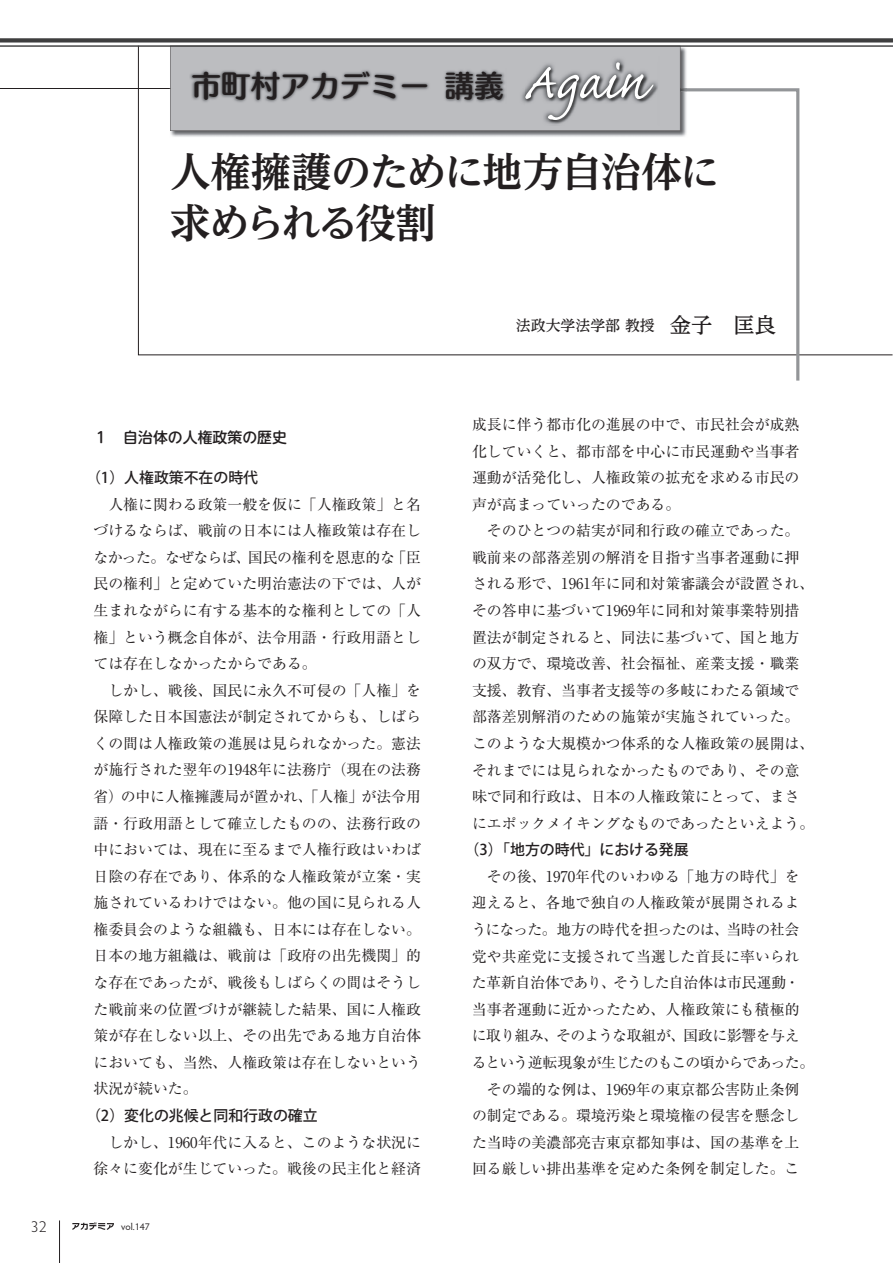
<style>
.page{position:relative;width:893px;height:1263px;background:#fff}
.page>*{position:absolute;margin:0;border:0;box-sizing:border-box;transform-origin:0 0}
.t1{font:40.35px/51px "UD Reimin Pr 6 Bold 90 pv RKSJ H";letter-spacing:-.035em;color:#231f20}
.t2{font:29.7px "Humming Std B 90 pv RKSJ H";color:#231f20}
.t3{font:300 15.9px "Hypatia Sans Pro";color:#231f20}
.t4{font:14.85px/26.5px "Ryumin Pr 6 Regular 90 pv RKSJ H";color:#231f20;text-align:justify}
.t5{font:14.85px "Koz Go Pro Medium 90 pv RKSJ H";color:#231f20}
.t6{font:14.85px "Ryumin Pr 6 Regular 90 pv RKSJ H";letter-spacing:-.05em;color:#231f20}
.t7{font:14.85px "Ryumin Pr 6 Regular 90 pv RKSJ H";letter-spacing:-.035em;color:#231f20}
.t8{font:14.85px "Ryumin Pr 6 Regular 90 pv RKSJ H";letter-spacing:-.025em;color:#231f20}
.t9{font:14.85px "Ryumin Pr 6 Regular 90 pv RKSJ H";letter-spacing:-.03em;color:#231f20}
.t10{font:14.85px "UD Reimin Pr 6 Medium 90 pv RKSJ H";color:#231f20}
.t11{font:14.85px "UD Shin M Go Pr 6 Medium 90 pv RKSJ H";color:#231f20}
.t12{font:9.75px "Hypatia Sans Pro";color:#231f20}
.s1{font-family:"Caflisch Script";font-size:64.8px;color:#fff}
.s2{font-size:21.3px}
</style>
<div class="page">
<svg style="left:138px;top:47px;width:755px;height:308px"></svg>
<hr style="left:0;top:88px;width:200px;height:1px;background:#231f20">
<svg style="left:472px;top:88px;width:327px;height:293px"></svg>
<img style="left:170px;top:131px;width:517px;height:6px">
<div style="left:170px;top:47px;width:517px;height:84px;background:#bcbdc0"></div>
<img style="left:520px;top:57px;width:139px;height:69px">
<img style="left:525px;top:62px;width:133px;height:62px">
<img style="left:189px;top:69px;width:317px;height:35px">
<svg style="left:72px;top:1222px;width:42px;height:8px"></svg>
<hr style="left:59px;top:1220px;width:1px;height:43px;background:#231f20">
<div style="left:0;top:38px;width:893px;height:5px;background:#3e3e3f"></div>
<hr style="left:0;top:45px;width:893px;height:2px;background:#3e3e3f">
<h2 class="t2" style="left:191px;top:75px;width:455px">市町村アカデミー 講義 <span class="s1">Again</span></h2>
<h1 class="t1" style="left:170px;top:151px;width:552px">人権擁護のために地方自治体に求められる役割</h1>
<p class="t11" style="left:94px;top:432px;width:195px">１　自治体の人権政策の歴史</p>
<p class="t5" style="left:86px;top:472px;width:174px">（1）人権政策不在の時代</p>
<p class="t4" style="left:94px;top:493px;width:329px;text-indent:15px">人権に関わる政策一般を仮に「人権政策」と名づけるならば、戦前の日本には人権政策は存在しなかった。なぜならば、国民の権利を恩恵的な「臣民の権利」と定めていた明治憲法の下では、人が生まれながらに有する基本的な権利としての「人権」という概念自体が、法令用語・行政用語としては存在しなかったからである。</p>
<p class="t4" style="left:94px;top:679px;width:329px;text-indent:15px">しかし、戦後、国民に永久不可侵の「人権」を保障した日本国憲法が制定されてからも、しばらくの間は人権政策の進展は見られなかった。憲法が施行された翌年の1948年に法務庁（現在の法務省）の中に人権擁護局が置かれ、「人権」が法令用語・行政用語として確立したものの、法務行政の中においては、現在に至るまで人権行政はいわば日陰の存在であり、体系的な人権政策が立案・実施されているわけではない。他の国に見られる人権委員会のような組織も、日本には存在しない。日本の地方組織は、戦前は「政府の出先機関」的な存在であったが、戦後もしばらくの間はそうした戦前来の位置づけが継続した結果、国に人権政策が存在しない以上、その出先である地方自治体においても、当然、人権政策は存在しないという状況が続いた。</p>
<p class="t5" style="left:86px;top:1110px;width:233px">（2）変化の兆候と同和行政の確立</p>
<p class="t4" style="left:94px;top:1131px;width:329px;text-align:right">しかし、1960年代に入ると、このような状況に徐々に変化が生じていった。戦後の民主化と経済</p>
<p class="t3" style="left:31px;top:1217px;width:18px">32</p>
<p class="t12" style="left:121px;top:1221px;width:30px">vol.147</p>
<p class="t10" style="left:516px;top:320px;width:262px">法政大学法学部 教授 <span class="s2">金子　匡良</span></p>
<p class="t4" style="left:472px;top:413px;width:329px">成長に伴う都市化の進展の中で、市民社会が成熟化していくと、都市部を中心に市民運動や当事者運動が活発化し、人権政策の拡充を求める市民の声が高まっていったのである。</p>
<p class="t4" style="left:472px;top:519px;width:344px;text-align:left;text-indent:15px">そのひとつの結実が同和行政の確立であった。戦前来の部落差別の解消を目指す当事者運動に押される形で、1961年に同和対策審議会が設置され、その答申に基づいて1969年に同和対策事業特別措置法が制定されると、同法に基づいて、国と地方の双方で、環境改善、社会福祉、産業支援・職業支援、教育、当事者支援等の多岐にわたる領域で部落差別解消のための施策が実施されていった。このような大規模かつ体系的な人権政策の展開は、それまでには見られなかったものであり、その意味で同和行政は、日本の人権政策にとって、まさにエポックメイキングなものであったといえよう。</p>
<p class="t5" style="left:465px;top:844px;width:226px">（3）「地方の時代」における発展</p>
<p class="t4" style="left:487px;top:865px;width:314px">その後、1970年代のいわゆる「地方の時代」を</p>
<p class="t4" style="left:472px;top:891px;width:329px">迎えると、各地で独自の人権政策が展開されるよ</p>
<p class="t7" style="left:472px;top:924px;width:329px">うになった。地方の時代を担ったのは、当時の社会</p>
<p class="t4" style="left:472px;top:945px;width:329px">党や共産党に支援されて当選した首長に率いられ</p>
<p class="t8" style="left:472px;top:977px;width:329px">た革新自治体であり、そうした自治体は市民運動・</p>
<p class="t4" style="left:472px;top:998px;width:329px">当事者運動に近かったため、人権政策にも積極的</p>
<p class="t9" style="left:472px;top:1030px;width:329px">に取り組み、そのような取組が、国政に影響を与え</p>
<p class="t6" style="left:472px;top:1057px;width:344px">るという逆転現象が生じたのもこの頃からであった。</p>
<p class="t4" style="left:487px;top:1078px;width:314px">その端的な例は、1969年の東京都公害防止条例</p>
<p class="t4" style="left:472px;top:1104px;width:329px">の制定である。環境汚染と環境権の侵害を懸念し</p>
<p class="t4" style="left:472px;top:1131px;width:329px">た当時の美濃部亮吉東京都知事は、国の基準を上</p>
<p class="t4" style="left:472px;top:1157px;width:329px">回る厳しい排出基準を定めた条例を制定した。こ</p>
</div>
